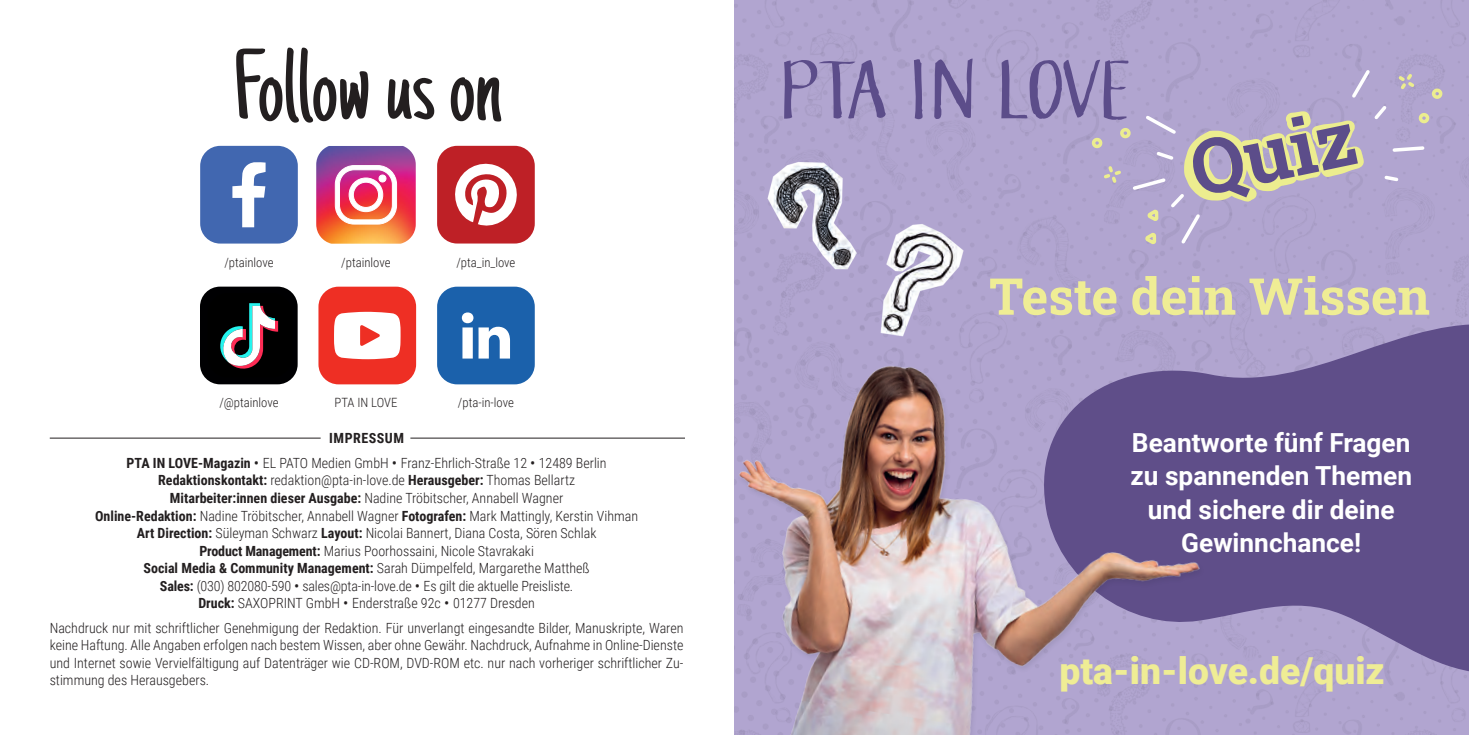
<style>
.page{position:relative;width:1469px;height:735px;background:#fff}
.page>*{position:absolute;margin:0;border:0;box-sizing:border-box;transform-origin:0 0}
.t1{font:103.42px "Just Another Hand";color:#231f20}
.t2{font:700 76.3px "Roboto Slab";color:#5c4d8a}
.t3{font:700 50.75px "Roboto Slab";color:#efed95}
.t4{font:900 37.27px "Roboto";color:#efed95}
.t5{font:700 26.25px/33.2px "Roboto";color:#fff;text-align:center}
.t6{font:300 14px/17.5px "Roboto Condensed";color:#231f20;text-align:center}
.t7{font:300 12.78px "Roboto Condensed";color:#231f20}
.s1{font-weight:700}
.s2{font-family:"Open Sans";font-weight:400}
</style>
<div class="page">
<hr style="left:50px;top:437px;width:271px;height:1px;background:#231f20">
<hr style="left:410px;top:437px;width:275px;height:1px;background:#231f20">
<svg style="left:316px;top:146px;width:100px;height:97px"></svg>
<div style="left:379px;top:175px;width:7px;height:7px;background:#fff;border-radius:50%"></div>
<div style="left:378px;top:174px;width:8px;height:8px;border:1px solid #fff;border-radius:50%"></div>
<div style="left:437px;top:146px;width:98px;height:97px;background:#be2026;border-radius:20px"></div>
<svg style="left:455px;top:163px;width:62px;height:63px"></svg>
<div style="left:200px;top:146px;width:98px;height:97px;background:#4167b0;border-radius:20px"></div>
<svg style="left:232px;top:162px;width:33px;height:65px"></svg>
<div style="left:200px;top:286px;width:98px;height:98px;background:#000002;border-radius:20px"></div>
<svg style="left:220px;top:303px;width:58px;height:66px"></svg>
<div style="left:318px;top:286px;width:98px;height:98px;background:#ee2f24;border-radius:20px"></div>
<svg style="left:334px;top:311px;width:66px;height:48px;background:#fce0de"></svg>
<div style="left:437px;top:286px;width:98px;height:98px;background:#1b61ab;border-radius:20px"></div>
<svg style="left:462px;top:312px;width:48px;height:46px"></svg>
<img style="left:757px;top:146px;width:116px;height:134px">
<img style="left:854px;top:213px;width:116px;height:105px">
<svg style="left:1029px;top:317px;width:439px;height:364px;background:#887aac"></svg>
<img style="left:734px;top:318px;width:503px;height:416px">
<svg style="left:784px;top:58px;width:344px;height:63px;background:#998dbc"></svg>
<svg style="left:1130px;top:67px;width:296px;height:4px"></svg>
<svg style="left:1089px;top:71px;width:354px;height:549px;background:#8f81ac"></svg>
<h1 class="t1" style="left:232px;top:26px;width:272px">Follow us on</h1>
<p class="t7" style="left:224px;top:253px;width:51px">/ptainlove</p>
<p class="t7" style="left:341px;top:253px;width:51px">/ptainlove</p>
<p class="t7" style="left:456px;top:253px;width:61px">/pta_in_love</p>
<p class="t7" style="left:219px;top:393px;width:61px">/@ptainlove</p>
<p class="t7" style="left:334px;top:393px;width:64px">PTA IN LOVE</p>
<p class="t7" style="left:458px;top:393px;width:57px">/pta-in-love</p>
<p class="t6" style="left:127px;top:425px;width:481px;line-height:24.7px"><span class="s1">IMPRESSUM<br>PTA IN LOVE-Magazin</span> <span class="s2">•</span> EL PATO Medien GmbH <span class="s2">•</span> Franz-Ehrlich-Straße 12 <span class="s2">•</span> 12489 Berlin</p>
<p class="t6" style="left:95px;top:471px;width:544px"><span class="s1">Redaktionskontakt:</span> redaktion@pta-in-love.de <span class="s1">Herausgeber:</span> Thomas Bellartz<br><span class="s1">Mitarbeiter:innen dieser Ausgabe:</span> Nadine Tröbitscher, Annabell Wagner<br><span class="s1">Online-Redaktion:</span> Nadine Tröbitscher, Annabell Wagner <span class="s1">Fotografen:</span> Mark Mattingly, Kerstin Vihman <span class="s1">Art Direction:</span> Süleyman Schwarz <span class="s1">Layout:</span> Nicolai Bannert, Diana Costa, Sören Schlak<br><span class="s1">Product Management:</span> Marius Poorhossaini, Nicole Stavrakaki<br><span class="s1">Social Media &amp; Community Management:</span> Sarah Dümpelfeld, Margarethe Mattheß<br><span class="s1">Sales:</span> (030) 802080-590 <span class="s2">•</span> sales@pta-in-love.de <span class="s2">•</span> Es gilt die aktuelle Preisliste.<br><span class="s1">Druck:</span> SAXOPRINT GmbH <span class="s2">•</span> Enderstraße 92c <span class="s2">•</span> 01277 Dresden</p>
<p class="t6" style="left:50px;top:618px;width:635px;text-align:justify">Nachdruck nur mit schriftlicher Genehmigung der Redaktion. Für unverlangt eingesandte Bilder, Manuskripte, Waren keine Haftung. Alle Angaben erfolgen nach bestem Wissen, aber ohne Gewähr. Nachdruck, Aufnahme in Online-Dienste und Internet sowie Vervielfältigung auf Datenträger wie CD-ROM, DVD-ROM etc. nur nach vorheriger schriftlicher Zu&shy;stimmung des Herausgebers.</p>
<h2 class="t2" style="left:1180px;top:119px;width:169px;rotate:-12deg">Quiz</h2>
<h3 class="t3" style="left:989px;top:261px;width:442px">Teste dein Wissen</h3>
<h3 class="t5" style="left:1130px;top:425px;width:283px">Beantworte fünf Fragen zu spannenden Themen und sichere dir deine<br>Gewinnchance!</h3>
<h3 class="t4" style="left:1059px;top:644px;width:327px">pta-in-love.de/quiz</h3>
</div>
